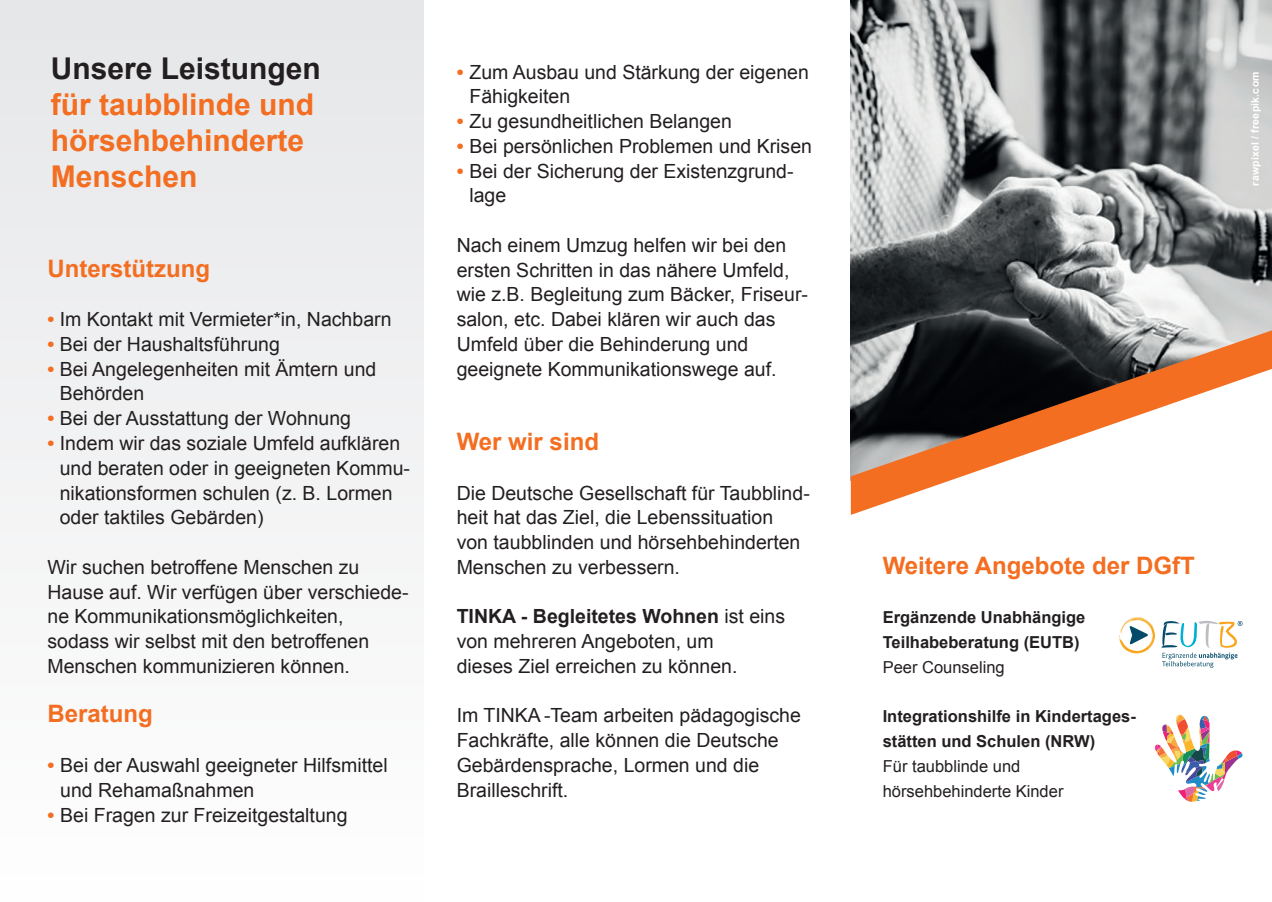
<style>
.page{position:relative;width:1272px;height:902px;background:#fff}
.page>*{position:absolute;margin:0;border:0;box-sizing:border-box;transform-origin:0 0}
.t1{font:700 30px/36px "Arial";color:#f36e21}
.t2{font:700 30px "Arial";color:#231f20}
.t3{font:700 24px "Arial";color:#f36e21}
.t4{font:19.5px/24.8px "Arial";color:#231f20}
.t5{font:700 16.5px/24.8px "Arial";color:#231f20}
.t6{font:16.5px/24.8px "Arial";color:#231f20}
.t7{font:700 10.5px "Arial";letter-spacing:.02em;color:#fff}
.s1{font-weight:700;color:#f36e21}
.s2{font-weight:700}
</style>
<div class="page">
<img style="left:850px;top:0;width:421px;height:330px">
<div style="left:0;top:0;width:423px;height:901px;background:#f2f2f3"></div>
<svg style="left:850px;top:330px;width:421px;height:39px"></svg>
<svg style="left:850px;top:369px;width:421px;height:433px"></svg>
<svg style="left:1118px;top:617px;width:37px;height:36px"></svg>
<svg style="left:1161px;top:620px;width:81px;height:47px"></svg>
<img style="left:1154px;top:714px;width:88px;height:87px">
<h1 class="t2" style="left:51px;top:49px;width:272px">Unsere Leistungen</h1>
<h1 class="t1" style="left:51px;top:88px;width:265px">für taubblinde und hörsehbehinderte<br>Menschen</h1>
<p class="t3" style="left:47px;top:252px;width:164px">Unterstützung</p>
<p class="t4" style="left:47px;top:307px;width:345px"><span class="s1">•</span> Im Kontakt mit Vermieter*in, Nachbarn</p>
<p class="t4" style="left:47px;top:332px;width:234px"><span class="s1">•</span> Bei der Haushaltsführung</p>
<p class="t4" style="left:60px;top:356px;width:318px;text-indent:-12px"><span class="s1">•</span> Bei Angelegenheiten mit Ämtern und<br>Behörden</p>
<p class="t4" style="left:47px;top:406px;width:305px"><span class="s1">•</span> Bei der Ausstattung der Wohnung</p>
<p class="t4" style="left:60px;top:431px;width:352px;text-indent:-12px"><span class="s1">•</span> Indem wir das soziale Umfeld aufklären und beraten oder in geeigneten Kommu&shy;nikationsformen schulen (z. B. Lormen oder taktiles Gebärden)</p>
<p class="t4" style="left:47px;top:554px;width:362px">Wir suchen betroffene Menschen zu Hause auf. Wir verfügen über verschiede&shy;ne Kommunikationsmöglichkeiten, sodass wir selbst mit den betroffenen Menschen kommunizieren können.</p>
<p class="t3" style="left:47px;top:698px;width:107px">Beratung</p>
<p class="t4" style="left:60px;top:752px;width:329px;text-indent:-13px"><span class="s1">•</span> Bei der Auswahl geeigneter Hilfsmittel und Rehamaßnahmen</p>
<p class="t4" style="left:47px;top:802px;width:301px"><span class="s1">•</span> Bei Fragen zur Freizeitgestaltung</p>
<p class="t4" style="left:469px;top:59px;width:341px;text-indent:-13px"><span class="s1">•</span> Zum Ausbau und Stärkung der eigenen<br>Fähigkeiten</p>
<p class="t4" style="left:456px;top:109px;width:277px"><span class="s1">•</span> Zu gesundheitlichen Belangen</p>
<p class="t4" style="left:456px;top:134px;width:357px"><span class="s1">•</span> Bei persönlichen Problemen und Krisen</p>
<p class="t4" style="left:469px;top:158px;width:326px;text-indent:-13px"><span class="s1">•</span> Bei der Sicherung der Existenzgrund&shy;lage</p>
<p class="t4" style="left:456px;top:233px;width:353px">Nach einem Umzug helfen wir bei den ersten Schritten in das nähere Umfeld, wie z.B. Begleitung zum Bäcker, Friseur&shy;salon, etc. Dabei klären wir auch das Umfeld über die Behinderung und geeignete Kommunikationswege auf.</p>
<p class="t3" style="left:456px;top:426px;width:144px">Wer wir sind</p>
<p class="t4" style="left:456px;top:480px;width:354px">Die Deutsche Gesellschaft für Taubblind&shy;heit hat das Ziel, die Lebenssituation<br>von taubblinden und hörsehbehinderten Menschen zu verbessern.</p>
<p class="t4" style="left:456px;top:604px;width:330px"><span class="s2">TINKA - Begleitetes Wohnen</span> ist eins von mehreren Angeboten, um<br>dieses Ziel erreichen zu können.</p>
<p class="t4" style="left:456px;top:703px;width:346px">Im TINKA -Team arbeiten pädagogische<br>Fachkräfte, alle können die Deutsche<br>Gebärdensprache, Lormen und die<br>Brailleschrift.</p>
<p class="t7" style="left:1248px;top:186px;width:116px;rotate:-90deg">rawpixel / freepik.com</p>
<p class="t3" style="left:882px;top:549px;width:314px">Weitere Angebote der DGfT</p>
<p class="t5" style="left:882px;top:605px;width:204px">Ergänzende Unabhängige<br>Teilhabeberatung (EUTB)</p>
<p class="t6" style="left:882px;top:655px;width:123px">Peer Counseling</p>
<p class="t5" style="left:882px;top:704px;width:255px">Integrationshilfe in Kindertages&shy;stätten und Schulen (NRW)</p>
<p class="t6" style="left:882px;top:754px;width:182px">Für taubblinde und hörsehbehinderte Kinder</p>
</div>
